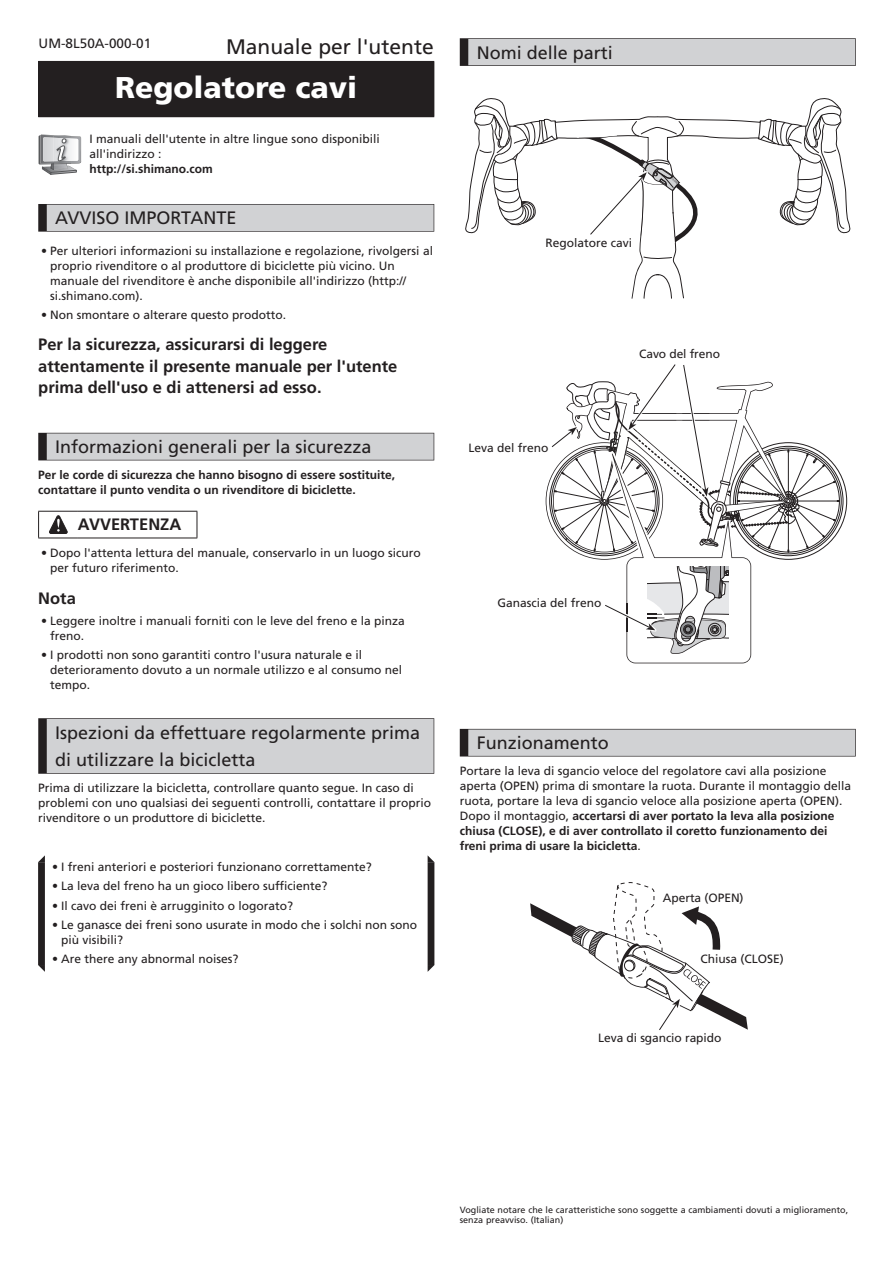
<style>
.page{position:relative;width:893px;height:1263px;background:#fff}
.page>*{position:absolute;margin:0;border:0;box-sizing:border-box;transform-origin:0 0}
.t1{font:900 30px "Frutiger LT Pro";color:#fff}
.t2{font:21px "Frutiger LT Pro";color:#231f20}
.t3{font:18px/27px "Frutiger LT Pro";color:#231f20}
.t4{font:700 16.5px/21px "Frutiger LT Pro";color:#231f20}
.t5{font:13.5px "Frutiger LT Pro";color:#231f20}
.t6{font:12px/15px "Frutiger LT Pro";color:#231f20}
.t7{font:700 12px/15px "Frutiger LT Pro";color:#231f20}
.t8{font:9px/10.5px "Frutiger LT Pro";color:#231f20}
.s1{font-weight:300}
.s2{font-weight:700}
</style>
<div class="page">
<div style="left:38px;top:204px;width:396px;height:28px;background:#231f20"></div>
<div style="left:47px;top:205px;width:387px;height:26px;background:#d1d2d4"></div>
<div style="left:38px;top:433px;width:396px;height:27px;background:#231f20"></div>
<div style="left:47px;top:433px;width:387px;height:27px;background:#d1d2d4"></div>
<div style="left:38px;top:718px;width:396px;height:56px;background:#231f20"></div>
<div style="left:47px;top:719px;width:387px;height:54px;background:#d1d2d4"></div>
<div style="left:39px;top:61px;width:395px;height:56px;background:#231f20"></div>
<hr style="left:38px;top:61px;width:176px;height:1px;background:#231f20">
<hr style="left:38px;top:62px;width:1px;height:54px;background:#231f20">
<hr style="left:38px;top:116px;width:176px;height:1px;background:#231f20">
<svg style="left:39px;top:135px;width:42px;height:40px"></svg>
<hr style="left:38px;top:511px;width:40px;height:1px;background:#231f20">
<svg style="left:38px;top:511px;width:1px;height:27px"></svg>
<hr style="left:78px;top:511px;width:119px;height:1px;background:#231f20">
<svg style="left:197px;top:511px;width:1px;height:27px"></svg>
<hr style="left:38px;top:538px;width:40px;height:1px;background:#231f20">
<hr style="left:78px;top:538px;width:119px;height:1px;background:#231f20">
<svg style="left:49px;top:515px;width:18px;height:19px"></svg>
<svg style="left:38px;top:855px;width:396px;height:117px"></svg>
<div style="left:460px;top:38px;width:396px;height:28px;background:#231f20"></div>
<div style="left:468px;top:39px;width:387px;height:26px;background:#d1d2d4"></div>
<div style="left:460px;top:729px;width:396px;height:27px;background:#231f20"></div>
<div style="left:468px;top:729px;width:387px;height:27px;background:#d1d2d4"></div>
<svg style="left:465px;top:98px;width:386px;height:201px"></svg>
<svg style="left:546px;top:364px;width:301px;height:300px"></svg>
<svg style="left:530px;top:882px;width:218px;height:148px"></svg>
<p class="t5" style="left:39px;top:36px;width:114px">UM-8L50A-000-01</p>
<h2 class="t2" style="left:226px;top:34px;width:209px">Manuale per l'utente</h2>
<h1 class="t1" style="left:115px;top:69px;width:244px">Regolatore cavi</h1>
<p class="t6" style="left:90px;top:131px;width:292px">I manuali dell'utente in altre lingue sono disponibili all'indirizzo :</p>
<p class="t7" style="left:90px;top:161px;width:125px">http://si.shimano.com</p>
<h3 class="t3" style="left:55px;top:205px;width:183px">AVVISO IMPORTANTE</h3>
<p class="t6" style="left:50px;top:243px;width:384px;text-indent:-9px"><span class="s1">•</span> Per ulteriori informazioni su installazione e regolazione, rivolgersi al proprio rivenditore o al produttore di biciclette più vicino. Un manuale del rivenditore è anche disponibile all'indirizzo (http:// si.shimano.com).</p>
<p class="t6" style="left:41px;top:307px;width:247px"><span class="s1">•</span> Non smontare o alterare questo prodotto.</p>
<h3 class="t4" style="left:38px;top:334px;width:361px">Per la sicurezza, assicurarsi di leggere attentamente il presente manuale per l'utente prima dell'uso e di attenersi ad esso.</h3>
<h3 class="t3" style="left:55px;top:433px;width:318px">Informazioni generali per la sicurezza</h3>
<p class="t7" style="left:38px;top:468px;width:358px">Per le corde di sicurezza che hanno bisogno di essere sostituite, contattare il punto vendita o un rivenditore di biciclette.</p>
<h3 class="t4" style="left:78px;top:514px;width:105px">AVVERTENZA</h3>
<p class="t6" style="left:50px;top:545px;width:372px;text-indent:-9px"><span class="s1">•</span> Dopo l'attenta lettura del manuale, conservarlo in un luogo sicuro per futuro riferimento.</p>
<h3 class="t4" style="left:38px;top:587px;width:39px">Nota</h3>
<p class="t6" style="left:50px;top:613px;width:356px;text-indent:-9px"><span class="s1">•</span> Leggere inoltre i manuali forniti con le leve del freno e la pinza freno.</p>
<p class="t6" style="left:50px;top:648px;width:354px;text-indent:-9px"><span class="s1">•</span> I prodotti non sono garantiti contro l'usura naturale e il deterioramento dovuto a un normale utilizzo e al consumo nel tempo.</p>
<h3 class="t3" style="left:55px;top:719px;width:366px">Ispezioni da effettuare regolarmente prima di utilizzare la bicicletta</h3>
<p class="t6" style="left:38px;top:781px;width:394px">Prima di utilizzare la bicicletta, controllare quanto segue. In caso di problemi con uno qualsiasi dei seguenti controlli, contattare il proprio rivenditore o un produttore di biciclette.</p>
<p class="t6" style="left:52px;top:859px;width:321px"><span class="s1">•</span> I freni anteriori e posteriori funzionano correttamente?</p>
<p class="t6" style="left:52px;top:879px;width:277px"><span class="s1">•</span> La leva del freno ha un gioco libero sufficiente?</p>
<p class="t6" style="left:52px;top:898px;width:243px"><span class="s1">•</span> Il cavo dei freni è arrugginito o logorato?</p>
<p class="t6" style="left:61px;top:917px;width:358px;text-indent:-9px"><span class="s1">•</span> Le ganasce dei freni sono usurate in modo che i solchi non sono più visibili?</p>
<p class="t6" style="left:52px;top:951px;width:188px"><span class="s1">•</span> Are there any abnormal noises?</p>
<h3 class="t3" style="left:477px;top:39px;width:138px">Nomi delle parti</h3>
<p class="t6" style="left:545px;top:235px;width:88px">Regolatore cavi</p>
<p class="t6" style="left:469px;top:440px;width:82px">Leva del freno</p>
<p class="t6" style="left:639px;top:346px;width:82px">Cavo del freno</p>
<p class="t6" style="left:498px;top:596px;width:106px">Ganascia del freno</p>
<h3 class="t3" style="left:477px;top:729px;width:134px">Funzionamento</h3>
<p class="t6" style="left:460px;top:764px;width:393px">Portare la leva di sgancio veloce del regolatore cavi alla posizione aperta (OPEN) prima di smontare la ruota. Durante il montaggio della ruota, portare la leva di sgancio veloce alla posizione aperta (OPEN).<br>Dopo il montaggio, <span class="s2">accertarsi di aver portato la leva alla posizione chiusa (CLOSE), e di aver controllato il coretto funzionamento dei freni prima di usare la bicicletta</span>.</p>
<p class="t6" style="left:663px;top:890px;width:82px">Aperta (OPEN)</p>
<p class="t6" style="left:700px;top:952px;width:85px">Chiusa (CLOSE)</p>
<p class="t6" style="left:598px;top:1030px;width:125px">Leva di sgancio rapido</p>
<p class="t8" style="left:460px;top:1204px;width:390px">Vogliate notare che le caratteristiche sono soggette a cambiamenti dovuti a miglioramento, senza preavviso. (Italian)</p>
</div>
